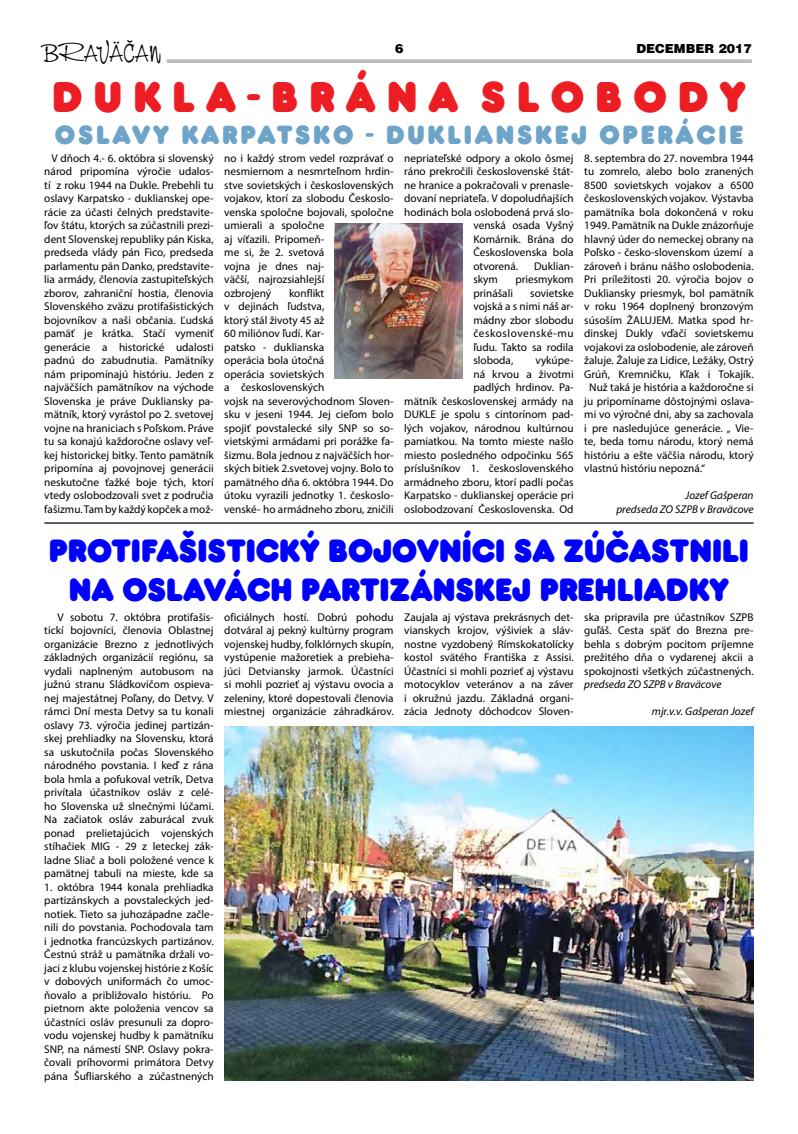
<style>
.page{position:relative;width:798px;height:1134px;background:#fff}
.page>*{position:absolute;margin:0;border:0;box-sizing:border-box;transform-origin:0 0}
.t1{font:45px "Frankfurter DEE";color:#ed1d24}
.t2{font:33.75px/38.8px "Frankfurter DEE";color:#00f;text-align:center}
.t3{font:27.5px "Frankfurter DEE";letter-spacing:.1em;color:#6da4c8}
.t4{font:24.5px "Nevison Cas DEE";color:#000;scale:1.09 1}
.t5{font:900 12.5px "Switzerland";color:#000}
.t6{font:11.25px/13.5px "Myriad Pro";color:#000;text-align:justify}
.t7{font:italic 11.25px/13.5px "Myriad Pro";color:#000;text-align:right}
</style>
<div class="page">
<svg style="left:167px;top:59px;width:584px;height:4px;background:#c0c2c3"></svg>
<img style="left:335px;top:223px;width:127px;height:156px">
<img style="left:224px;top:726px;width:529px;height:355px">
<hr style="left:44px;top:522px;width:709px;height:2px;background:#000">
<h3 class="t4" style="left:43px;top:38px;width:110px">BRAVÄČAN</h3>
<p class="t5" style="left:395px;top:41px;width:10px">6</p>
<p class="t5" style="left:636px;top:41px;width:117px">DECEMBER 2017</p>
<h1 class="t1" style="left:52px;top:70px;width:694px">D U K L A - B R Á N A S L O B O D Y</h1>
<h3 class="t3" style="left:55px;top:118px;width:689px">OSLAVY KARPATSKO - DUKLIANSKEJ OPERÁCIE</h3>
<p class="t6" style="left:44px;top:151px;width:171px;text-indent:7px">V dňoch 4.- 6. októbra si slovenský národ pripomína výročie udalos&shy;tí z roku 1944 na Dukle. Prebehli tu oslavy Karpatsko - duklianskej ope&shy;rácie za účasti čelných predstavite&shy;ľov štátu, ktorých sa zúčastnili prezi&shy;dent Slovenskej republiky pán Kiska, predseda vlády pán Fico, predseda parlamentu pán Danko, predstavite&shy;lia armády, členovia zastupiteľských zborov, zahraniční hostia, členovia Slovenského zväzu protifašistických bojovníkov a naši občania. Ľudská pamäť je krátka. Stačí vymeniť generácie a historické udalosti padnú do zabudnutia. Pamätníky nám pripomínajú históriu. Jeden z najväčších pamätníkov na východe Slovenska je práve Dukliansky pa&shy;mätník, ktorý vyrástol po 2. svetovej vojne na hraniciach s Poľskom. Práve tu sa konajú každoročne oslavy veľ&shy;kej historickej bitky. Tento pamätník pripomína aj povojnovej generácii neskutočne ťažké boje tých, ktorí vtedy oslobodzovali svet z područia fašizmu. Tam by každý kopček a mož-</p>
<p class="t6" style="left:224px;top:151px;width:171px;text-align:left">no i každý strom vedel rozprávať o nesmiernom a nesmrteľnom hrdin&shy;stve sovietských i československých vojakov, ktorí za slobodu Českoslo&shy;venska spoločne bojovali, spoločne umierali a spoločne<br>aj víťazili. Pripomeň-<br>me si, že 2. svetová<br>vojna je dnes naj-<br>väčší, najrozsiahlejší<br>ozbrojený</p>
<p class="t6" style="left:224px;top:286px;width:171px;text-align:left;text-indent:65px">konflikt<br>v dejinách ľudstva,<br>ktorý stál životy 45 až<br>60 miliónov ľudí. Kar-<br>patsko - duklianska<br>operácia bola útočná<br>operácia sovietských<br>a československých<br>vojsk na severovýchodnom Sloven&shy;sku v jeseni 1944. Jej cieľom bolo spojiť povstalecké sily SNP so so&shy;vietskými armádami pri porážke fa&shy;šizmu. Bola jednou z najväčších hor&shy;ských bitiek 2.svetovej vojny. Bolo to pamätného dňa 6. októbra 1944. Do útoku vyrazili jednotky 1. českoslo&shy;venské- ho armádneho zboru, zničili</p>
<p class="t6" style="left:404px;top:151px;width:171px">nepriateľské odpory a okolo ôsmej</p>
<p class="t6" style="left:404px;top:165px;width:171px">ráno prekročili československé štát-</p>
<p class="t6" style="left:404px;top:178px;width:171px">ne hranice a pokračovali v prenasle-</p>
<p class="t6" style="left:404px;top:192px;width:171px">dovaní nepriateľa. V dopoludňajších</p>
<p class="t6" style="left:404px;top:205px;width:171px">hodinách bola oslobodená prvá slo-</p>
<p class="t6" style="left:473px;top:219px;width:102px">venská osada Vyšný</p>
<p class="t6" style="left:473px;top:232px;width:102px">Komárnik. Brána do</p>
<p class="t6" style="left:473px;top:246px;width:102px">Československa bola</p>
<p class="t6" style="left:473px;top:259px;width:46px">otvorená.</p>
<p class="t6" style="left:534px;top:259px;width:41px">Duklian-</p>
<p class="t6" style="left:473px;top:273px;width:26px">skym</p>
<p class="t6" style="left:515px;top:273px;width:60px">priesmykom</p>
<p class="t6" style="left:473px;top:286px;width:41px">prinášali</p>
<p class="t6" style="left:473px;top:286px;width:102px;text-indent:57px">sovietske vojská a s nimi náš ar&shy;mádny zbor slobodu československé-mu ľudu. Takto sa rodila sloboda,</p>
<p class="t6" style="left:404px;top:354px;width:171px;text-align:right">vykúpe-<br>ná krvou a životmi<br>padlých hrdinov. Pa-<br>mätník československej armády na<br>DUKLE je spolu s cintorínom pad&shy;lých vojakov, národnou kultúrnou pamiatkou. Na tomto mieste našlo miesto posledného odpočinku 565 príslušníkov 1. československého armádneho zboru, ktorí padli počas<br>Karpatsko - duklianskej operácie pri oslobodzovaní Československa. Od</p>
<p class="t6" style="left:584px;top:151px;width:171px">8. septembra do 27. novembra 1944</p>
<p class="t6" style="left:584px;top:165px;width:171px">tu zomrelo, alebo bolo zranených</p>
<p class="t6" style="left:584px;top:178px;width:171px">8500 sovietskych vojakov a 6500</p>
<p class="t6" style="left:584px;top:192px;width:171px">československých vojakov. Výstavba</p>
<p class="t6" style="left:584px;top:205px;width:171px">pamätníka bola dokončená v roku</p>
<p class="t6" style="left:584px;top:219px;width:171px">1949. Pamätník na Dukle znázorňuje</p>
<p class="t6" style="left:584px;top:232px;width:171px">hlavný úder do nemeckej obrany na</p>
<p class="t6" style="left:584px;top:246px;width:171px">Poľsko - česko-slovenskom území a</p>
<p class="t6" style="left:584px;top:259px;width:171px">zároveň i bránu nášho oslobodenia.</p>
<p class="t6" style="left:584px;top:273px;width:171px">Pri príležitosti 20. výročia bojov o</p>
<p class="t6" style="left:584px;top:286px;width:171px">Dukliansky priesmyk, bol pamätník</p>
<p class="t6" style="left:584px;top:300px;width:171px">v roku 1964 doplnený bronzovým</p>
<p class="t6" style="left:584px;top:313px;width:171px">súsoším ŽALUJEM. Matka spod hr-</p>
<p class="t6" style="left:584px;top:327px;width:171px">dinskej Dukly vďačí sovietskemu</p>
<p class="t6" style="left:584px;top:340px;width:171px">vojakovi za oslobodenie, ale zároveň</p>
<p class="t6" style="left:584px;top:354px;width:171px">žaluje. Žaluje za Lidice, Ležáky, Ostrý</p>
<p class="t6" style="left:584px;top:367px;width:171px">Grúň, Kremničku, Kľak i Tokajík.</p>
<p class="t6" style="left:589px;top:381px;width:166px">Nuž taká je história a každoročne si</p>
<p class="t6" style="left:584px;top:394px;width:171px">ju pripomíname dôstojnými oslava-</p>
<p class="t6" style="left:584px;top:408px;width:171px">mi vo výročné dni, aby sa zachovala</p>
<p class="t6" style="left:584px;top:421px;width:171px">i pre nasledujúce generácie. „ Vie-</p>
<p class="t6" style="left:584px;top:435px;width:171px">te, beda tomu národu, ktorý nemá</p>
<p class="t6" style="left:584px;top:448px;width:171px">históriu a ešte väčšia národu, ktorý</p>
<p class="t6" style="left:584px;top:462px;width:122px">vlastnú históriu nepozná.“</p>
<p class="t7" style="left:616px;top:489px;width:139px">Jozef Gašperan<br>predseda ZO SZPB v Braväcove</p>
<h2 class="t2" style="left:49px;top:533px;width:701px">PROTIFAŠISTICKÝ BOJOVNÍCI SA ZÚČASTNILI<br>NA OSLAVÁCH PARTIZÁNSKEJ PREHLIADKY</h2>
<p class="t6" style="left:224px;top:610px;width:171px">oficiálnych hostí. Dobrú pohodu dotváral aj pekný kultúrny program vojenskej hudby, folklórnych skupín, vystúpenie mažoretiek a prebieha&shy;júci Detviansky jarmok. Účastníci si mohli pozrieť aj výstavu ovocia a zeleniny, ktoré dopestovali členovia miestnej organizácie záhradkárov.</p>
<p class="t6" style="left:404px;top:610px;width:171px">Zaujala aj výstava prekrásnych det&shy;vianskych krojov, výšiviek a sláv&shy;nostne vyzdobený Rímskokatolícky kostol svätého Františka z Assisi.<br>Účastníci si mohli pozrieť aj výstavu motocyklov veteránov a na záver i okružnú jazdu. Základná organi&shy;zácia Jednoty dôchodcov Sloven-</p>
<p class="t6" style="left:584px;top:610px;width:171px">ska pripravila pre účastníkov SZPB guľáš. Cesta späť do Brezna pre&shy;behla s dobrým pocitom príjemne prežitého dňa o vydarenej akcii a spokojnosti všetkých zúčastnených.</p>
<p class="t6" style="left:44px;top:610px;width:171px;text-indent:13px">V sobotu 7. októbra protifašis&shy;tickí bojovníci, členovia Oblastnej organizácie Brezno z jednotlivých základných organizácií regiónu, sa vydali naplneným autobusom na južnú stranu Sládkovičom ospieva&shy;nej majestátnej Poľany, do Detvy. V rámci Dní mesta Detvy sa tu konali oslavy 73. výročia jedinej partizán&shy;skej prehliadky na Slovensku, ktorá sa uskutočnila počas Slovenského národného povstania. I keď z rána bola hmla a pofukoval vetrík, Detva privítala účastníkov osláv z celé&shy;ho Slovenska už slnečnými lúčami.<br>Na začiatok osláv zaburácal zvuk ponad prelietajúcich vojenských stíhačiek MIG - 29 z leteckej zák&shy;ladne Sliač a boli položené vence k pamätnej tabuli na mieste, kde sa</p>
<p class="t6" style="left:44px;top:880px;width:171px">1. októbra 1944 konala prehliadka partizánskych a povstaleckých jed&shy;notiek. Tieto sa juhozápadne začle&shy;nili do povstania. Pochodovala tam i jednotka francúzskych partizánov.<br>Čestnú stráž u pamätníka držali vo&shy;jaci z klubu vojenskej histórie z Košíc v dobových uniformách čo umoc&shy;ňovalo a približovalo históriu. Po pietnom akte položenia vencov sa účastníci osláv presunuli za dopro&shy;vodu vojenskej hudby k pamätníku SNP, na námestí SNP. Oslavy pokra&shy;čovali príhovormi primátora Detvy pána Šufliarského a zúčastnených</p>
<p class="t7" style="left:584px;top:677px;width:139px">predseda ZO SZPB v Braväcove</p>
<p class="t7" style="left:651px;top:704px;width:103px">mjr.v.v. Gašperan Jozef</p>
</div>
